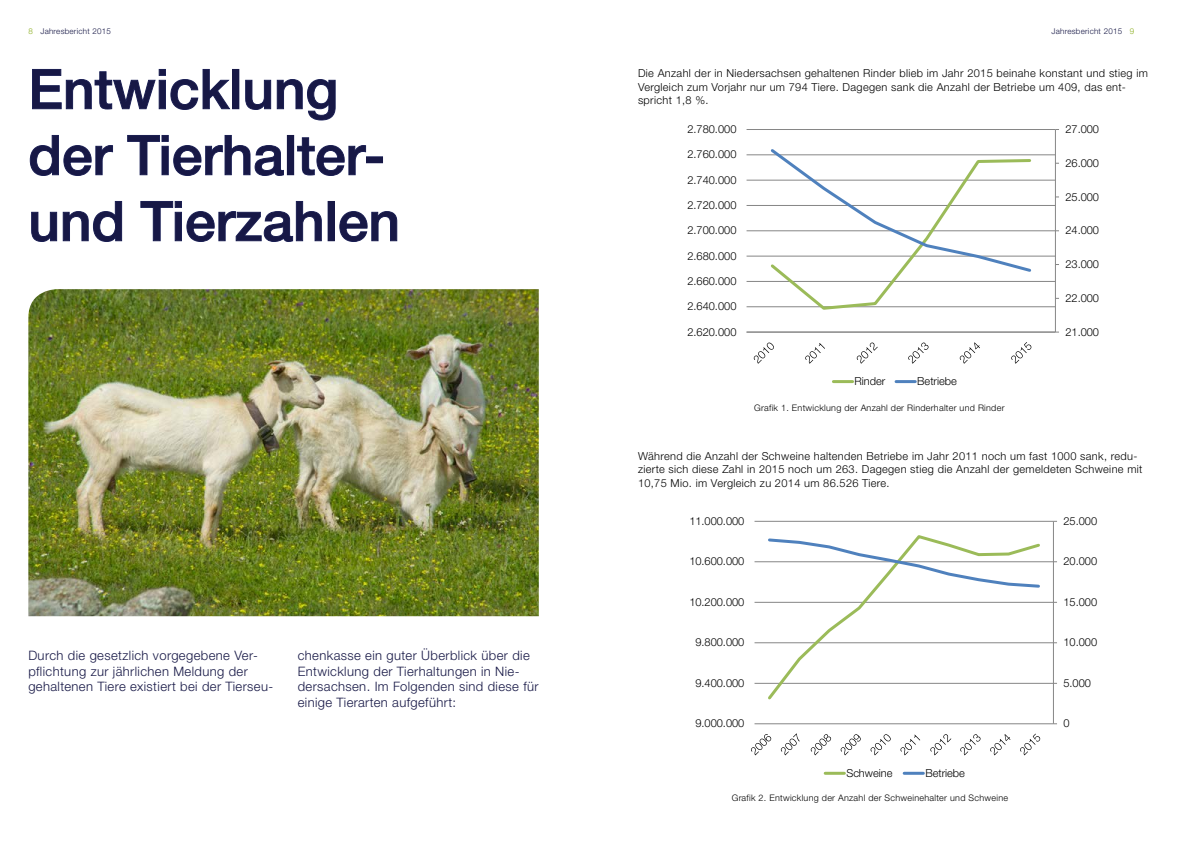
<style>
.page{position:relative;width:1191px;height:842px;background:#fff}
.page>*{position:absolute;margin:0;border:0;box-sizing:border-box;transform-origin:0 0}
.t1{font:500 55px/66px "Hella Helvetica Neue";color:#171846}
.t2{font:300 13px/15.6px "Hella Helvetica Neue";letter-spacing:.03em;color:#171846}
.t3{font:300 11px/13.2px "Hella Helvetica Neue";letter-spacing:.03em;color:#000}
.t4{font:300 11px "Hella Helvetica Neue";color:#000}
.t5{font:300 9px "Hella Helvetica Neue";letter-spacing:.03em;color:#000}
.t6{font:300 8px "Hella Helvetica Neue";letter-spacing:.03em;color:#171846}
.s1{color:#8bae1f}
</style>
<div class="page">
<svg style="left:32px;top:69px;width:198px;height:41px"></svg>
<svg style="left:245px;top:80px;width:26px;height:30px"></svg>
<svg style="left:277px;top:79px;width:59px;height:41px"></svg>
<svg style="left:30px;top:135px;width:83px;height:41px"></svg>
<svg style="left:127px;top:135px;width:157px;height:41px"></svg>
<div style="left:287px;top:135px;width:7px;height:40px;border:1px solid #1d245d"></div>
<svg style="left:297px;top:137px;width:69px;height:39px"></svg>
<div style="left:366px;top:157px;width:16px;height:6px;border:1px solid #1d245d"></div>
<svg style="left:31px;top:212px;width:26px;height:30px"></svg>
<svg style="left:63px;top:201px;width:59px;height:41px"></svg>
<svg style="left:140px;top:201px;width:182px;height:41px"></svg>
<svg style="left:339px;top:211px;width:58px;height:31px"></svg>
<img style="left:28px;top:289px;width:511px;height:327px">
<hr style="left:746px;top:306px;width:309px;height:1px;background:#868686">
<hr style="left:746px;top:281px;width:309px;height:1px;background:#868686">
<hr style="left:746px;top:256px;width:309px;height:1px;background:#868686">
<hr style="left:746px;top:230px;width:309px;height:1px;background:#868686">
<hr style="left:746px;top:205px;width:309px;height:1px;background:#868686">
<hr style="left:746px;top:180px;width:309px;height:1px;background:#868686">
<hr style="left:746px;top:154px;width:309px;height:1px;background:#868686">
<hr style="left:746px;top:129px;width:309px;height:1px;background:#868686">
<hr style="left:1055px;top:129px;width:1px;height:203px;background:#868686">
<hr style="left:746px;top:332px;width:309px;height:1px;background:#868686">
<svg style="left:768px;top:274px;width:264px;height:36px"></svg>
<svg style="left:768px;top:149px;width:265px;height:125px"></svg>
<svg style="left:753px;top:343px;width:21px;height:21px"></svg>
<svg style="left:805px;top:343px;width:20px;height:21px"></svg>
<svg style="left:856px;top:342px;width:21px;height:22px"></svg>
<svg style="left:908px;top:342px;width:20px;height:22px"></svg>
<svg style="left:959px;top:342px;width:21px;height:22px"></svg>
<svg style="left:1011px;top:342px;width:20px;height:22px"></svg>
<hr style="left:833px;top:380px;width:19px;height:3px;background:#9bbb59">
<hr style="left:896px;top:380px;width:19px;height:3px;background:#4f81bd">
<hr style="left:754px;top:683px;width:299px;height:1px;background:#868686">
<hr style="left:754px;top:642px;width:299px;height:1px;background:#868686">
<hr style="left:754px;top:602px;width:299px;height:1px;background:#868686">
<hr style="left:754px;top:561px;width:299px;height:1px;background:#868686">
<hr style="left:754px;top:521px;width:299px;height:1px;background:#868686">
<hr style="left:1053px;top:521px;width:1px;height:203px;background:#868686">
<hr style="left:754px;top:723px;width:299px;height:1px;background:#868686">
<svg style="left:765px;top:535px;width:277px;height:165px"></svg>
<svg style="left:766px;top:537px;width:275px;height:52px"></svg>
<svg style="left:751px;top:734px;width:20px;height:21px"></svg>
<svg style="left:780px;top:733px;width:19px;height:22px"></svg>
<svg style="left:810px;top:734px;width:21px;height:21px"></svg>
<svg style="left:840px;top:734px;width:20px;height:21px"></svg>
<svg style="left:870px;top:734px;width:20px;height:21px"></svg>
<svg style="left:900px;top:734px;width:20px;height:21px"></svg>
<svg style="left:930px;top:734px;width:21px;height:21px"></svg>
<svg style="left:960px;top:734px;width:20px;height:21px"></svg>
<svg style="left:990px;top:734px;width:20px;height:21px"></svg>
<svg style="left:1020px;top:734px;width:20px;height:21px"></svg>
<hr style="left:825px;top:772px;width:19px;height:3px;background:#9bbb59">
<hr style="left:904px;top:772px;width:19px;height:3px;background:#4f81bd">
<p class="t6" style="left:28px;top:26px;width:84px"><span class="s1">8</span> Jahresbericht 2015</p>
<p class="t6" style="left:1051px;top:26px;width:84px">Jahresbericht 2015 <span class="s1">9</span></p>
<h1 class="t1" style="left:28px;top:56px;width:373px">Entwicklung der Tierhalter&shy;und Tierzahlen</h1>
<p class="t3" style="left:638px;top:67px;width:511px">Die Anzahl der in Niedersachsen gehaltenen Rinder blieb im Jahr 2015 beinahe konstant und stieg im<br>Vergleich zum Vorjahr nur um 794 Tiere. Dagegen sank die Anzahl der Betriebe um 409, das ent&shy;spricht 1,8 %.</p>
<p class="t3" style="left:687px;top:123px;width:50px">2.780.000</p>
<p class="t3" style="left:1065px;top:123px;width:35px">27.000</p>
<p class="t3" style="left:687px;top:148px;width:50px">2.760.000</p>
<p class="t3" style="left:1065px;top:156px;width:35px">26.000</p>
<p class="t3" style="left:687px;top:173px;width:50px">2.740.000</p>
<p class="t3" style="left:1065px;top:190px;width:35px">25.000</p>
<p class="t3" style="left:687px;top:199px;width:50px">2.720.000</p>
<p class="t3" style="left:687px;top:224px;width:50px">2.700.000</p>
<p class="t3" style="left:1065px;top:224px;width:35px">24.000</p>
<p class="t3" style="left:687px;top:249px;width:50px">2.680.000</p>
<p class="t3" style="left:687px;top:275px;width:50px">2.660.000</p>
<p class="t3" style="left:687px;top:300px;width:50px">2.640.000</p>
<p class="t3" style="left:687px;top:325px;width:50px">2.620.000</p>
<p class="t3" style="left:854px;top:375px;width:32px">Rinder</p>
<p class="t4" style="left:917px;top:375px;width:41px">Betriebe</p>
<p class="t5" style="left:754px;top:402px;width:252px">Grafik 1. Entwicklung der Anzahl der Rinderhalter und Rinder</p>
<p class="t3" style="left:1065px;top:258px;width:35px">23.000</p>
<p class="t3" style="left:1065px;top:291px;width:35px">22.000</p>
<p class="t3" style="left:1065px;top:325px;width:35px">21.000</p>
<p class="t3" style="left:638px;top:450px;width:506px">Während die Anzahl der Schweine haltenden Betriebe im Jahr 2011 noch um fast 1000 sank, redu&shy;zierte sich diese Zahl in 2015 noch um 263. Dagegen stieg die Anzahl der gemeldeten Schweine mit<br>10,75 Mio. im Vergleich zu 2014 um 86.526 Tiere.</p>
<p class="t2" style="left:28px;top:647px;width:246px">Durch die gesetzlich vorgegebene Ver&shy;pflichtung zur jährlichen Meldung der gehaltenen Tiere existiert bei der Tierseu-</p>
<p class="t2" style="left:298px;top:647px;width:242px">chenkasse ein guter Überblick über die Entwicklung der Tierhaltungen in Nie&shy;dersachsen. Im Folgenden sind diese für einige Tierarten aufgeführt:</p>
<p class="t3" style="left:689px;top:514px;width:57px">11.000.000</p>
<p class="t3" style="left:1063px;top:514px;width:35px">25.000</p>
<p class="t3" style="left:689px;top:555px;width:57px">10.600.000</p>
<p class="t3" style="left:1063px;top:555px;width:35px">20.000</p>
<p class="t3" style="left:689px;top:595px;width:57px">10.200.000</p>
<p class="t3" style="left:1063px;top:595px;width:35px">15.000</p>
<p class="t3" style="left:695px;top:636px;width:50px">9.800.000</p>
<p class="t3" style="left:1063px;top:636px;width:35px">10.000</p>
<p class="t3" style="left:695px;top:676px;width:50px">9.400.000</p>
<p class="t3" style="left:1063px;top:676px;width:29px">5.000</p>
<p class="t3" style="left:695px;top:717px;width:50px">9.000.000</p>
<p class="t3" style="left:1063px;top:717px;width:8px">0</p>
<p class="t4" style="left:846px;top:766px;width:48px">Schweine</p>
<p class="t4" style="left:925px;top:766px;width:41px">Betriebe</p>
<p class="t5" style="left:732px;top:792px;width:278px">Grafik 2. Entwicklung der Anzahl der Schweinehalter und Schweine</p>
</div>
